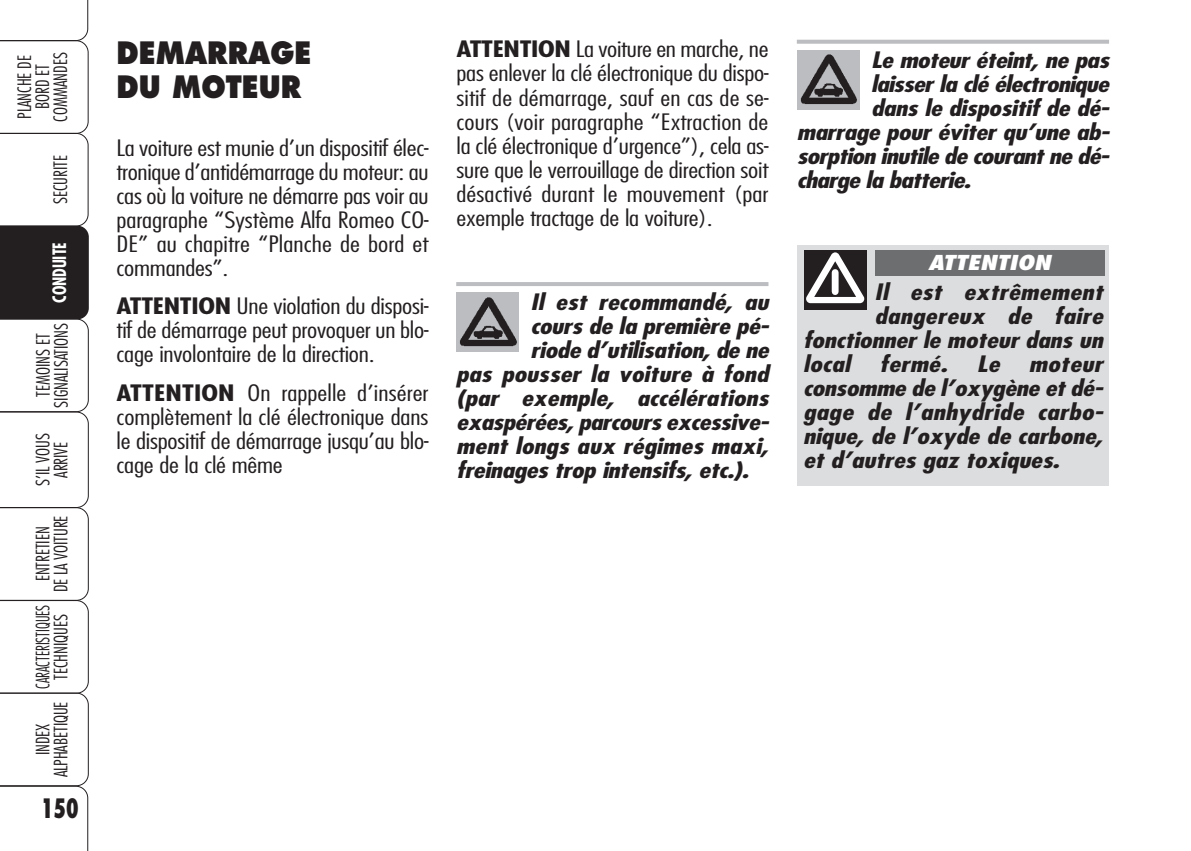
<style>
.page{position:relative;width:1191px;height:851px;background:#fff}
.page>*{position:absolute;margin:0;border:0;box-sizing:border-box;transform-origin:0 0}
.t1{font:800 30px/34px "Futura";color:#231f20;scale:.9 1}
.t2{font:800 condensed 26px "Futura";color:#231f20;scale:.8 1}
.t3{font:300 condensed 22px/24px "Futura";letter-spacing:-.01em;color:#231f20;text-align:justify;scale:1.3 1}
.t4{font:italic 700 condensed 22px "Futura";color:#231f20;scale:1.3 1}
.t5{font:italic 800 condensed 20px "Futura";color:#fff;scale:1.3 1}
.t6{font:300 condensed 18px/18px "Futura";letter-spacing:-.005em;color:#231f20;text-align:center}
.t7{font:300 condensed 18px/18px "Futura";letter-spacing:-.005em;color:#231f20;text-align:center;scale:.85 1}
.t8{font:700 condensed 18px "Futura";letter-spacing:-.005em;color:#fff;scale:.9 1}
.s1{font-weight:700}
</style>
<div class="page">
<svg style="left:0;top:0;width:89px;height:850px"></svg>
<hr style="left:456px;top:282px;width:312px;height:4px;background:#bbbdc0">
<div style="left:456px;top:292px;width:62px;height:60px;background:#bbbdc0"></div>
<img style="left:460px;top:297px;width:57px;height:50px">
<div style="left:797px;top:244px;width:312px;height:241px;background:#dcddde"></div>
<div style="left:804px;top:250px;width:62px;height:59px;background:#231f20"></div>
<svg style="left:806px;top:252px;width:58px;height:51px"></svg>
<div style="left:831px;top:272px;width:7px;height:19px;background:#fff"></div>
<div style="left:875px;top:250px;width:229px;height:25px;background:#6d6e70"></div>
<svg style="left:797px;top:40px;width:312px;height:4px"></svg>
<div style="left:797px;top:50px;width:62px;height:60px;background:#bbbdc0"></div>
<img style="left:800px;top:54px;width:57px;height:51px">
<p class="t6" style="left:17px;top:122px;width:71px;rotate:-90deg">PLANCHE DE<br>BORD ET<br>COMMANDES</p>
<p class="t6" style="left:53px;top:204px;width:50px;rotate:-90deg">SECURITE</p>
<p class="t8" style="left:52px;top:302px;width:68px;rotate:-90deg">CONDUITE</p>
<p class="t6" style="left:35px;top:407px;width:86px;rotate:-90deg">TEMOINS ET<br>SIGNALISATIONS</p>
<p class="t6" style="left:35px;top:486px;width:54px;rotate:-90deg">S’IL VOUS<br>ARRIVE</p>
<p class="t6" style="left:35px;top:592px;width:78px;rotate:-90deg">ENTRETIEN<br>DE LA VOITURE</p>
<p class="t7" style="left:35px;top:688px;width:100px;rotate:-90deg">CARACTERISTIQUES<br>TECHNIQUES</p>
<p class="t6" style="left:35px;top:777px;width:77px;rotate:-90deg">INDEX<br>ALPHABETIQUE</p>
<p class="t2" style="left:41px;top:797px;width:49px">150</p>
<h1 class="t1" style="left:117px;top:38px;width:218px">DEMARRAGE<br>DU MOTEUR</h1>
<p class="t3" style="left:117px;top:137px;width:241px">La voiture est munie d’un dispositif élec&shy;tronique d’antidémarrage du moteur: au cas où la voiture ne démarre pas voir au paragraphe “Système Alfa Romeo CO-DE” au chapitre “Planche de bord et commandes”.</p>
<p class="t3" style="left:117px;top:296px;width:241px"><span class="s1">ATTENTION</span> Une violation du disposi&shy;tif de démarrage peut provoquer un blo&shy;cage involontaire de la direction.</p>
<p class="t3" style="left:117px;top:382px;width:241px"><span class="s1">ATTENTION</span> On rappelle d’insérer complètement la clé électronique dans le dispositif de démarrage jusqu’au blo&shy;cage de la clé même</p>
<p class="t3" style="left:456px;top:39px;width:241px"><span class="s1">ATTENTION</span> La voiture en marche, ne pas enlever la clé électronique du dispo&shy;sitif de démarrage, sauf en cas de se&shy;cours (voir paragraphe “Extraction de la clé électronique d’urgence”), cela as&shy;sure que le verrouillage de direction soit désactivé durant le mouvement (par exemple tractage de la voiture).</p>
<p class="t4" style="left:530px;top:292px;width:188px">Il est recommandé, au</p>
<p class="t4" style="left:530px;top:316px;width:188px">cours de la première pé-</p>
<p class="t4" style="left:530px;top:340px;width:188px">riode d’utilisation, de ne</p>
<p class="t4" style="left:456px;top:364px;width:245px">pas pousser la voiture à fond</p>
<p class="t4" style="left:456px;top:388px;width:245px">(par exemple, accélérations</p>
<p class="t4" style="left:456px;top:412px;width:245px">exaspérées, parcours excessive-</p>
<p class="t4" style="left:456px;top:436px;width:242px">ment longs aux régimes maxi,</p>
<p class="t4" style="left:456px;top:460px;width:230px">freinages trop intensifs, etc.).</p>
<p class="t4" style="left:871px;top:50px;width:188px">Le moteuréteint, ne pas</p>
<p class="t4" style="left:871px;top:74px;width:188px">laisserla clé électronique</p>
<p class="t4" style="left:871px;top:98px;width:188px">dans le dispositif de dé-</p>
<p class="t4" style="left:797px;top:122px;width:245px">marrage pour éviter qu’une ab-</p>
<p class="t4" style="left:797px;top:146px;width:245px">sorption inutile de courantne dé-</p>
<p class="t4" style="left:797px;top:170px;width:139px">charge la batterie.</p>
<p class="t5" style="left:928px;top:254px;width:99px">ATTENTION</p>
<p class="t4" style="left:874px;top:282px;width:181px">Il est extrêmement</p>
<p class="t4" style="left:874px;top:306px;width:181px">dangereux de faire</p>
<p class="t4" style="left:803px;top:330px;width:236px">fonctionnerle moteurdans un</p>
<p class="t4" style="left:803px;top:354px;width:236px">local fermé. Le moteur</p>
<p class="t4" style="left:803px;top:378px;width:236px">consomme de l’oxygène etdé-</p>
<p class="t4" style="left:803px;top:402px;width:236px">gage de l’anhydride carbo-</p>
<p class="t4" style="left:803px;top:426px;width:232px">nique, de l’oxyde de carbone,</p>
<p class="t4" style="left:803px;top:450px;width:202px">et d’autres gaz toxiques.</p>
</div>
